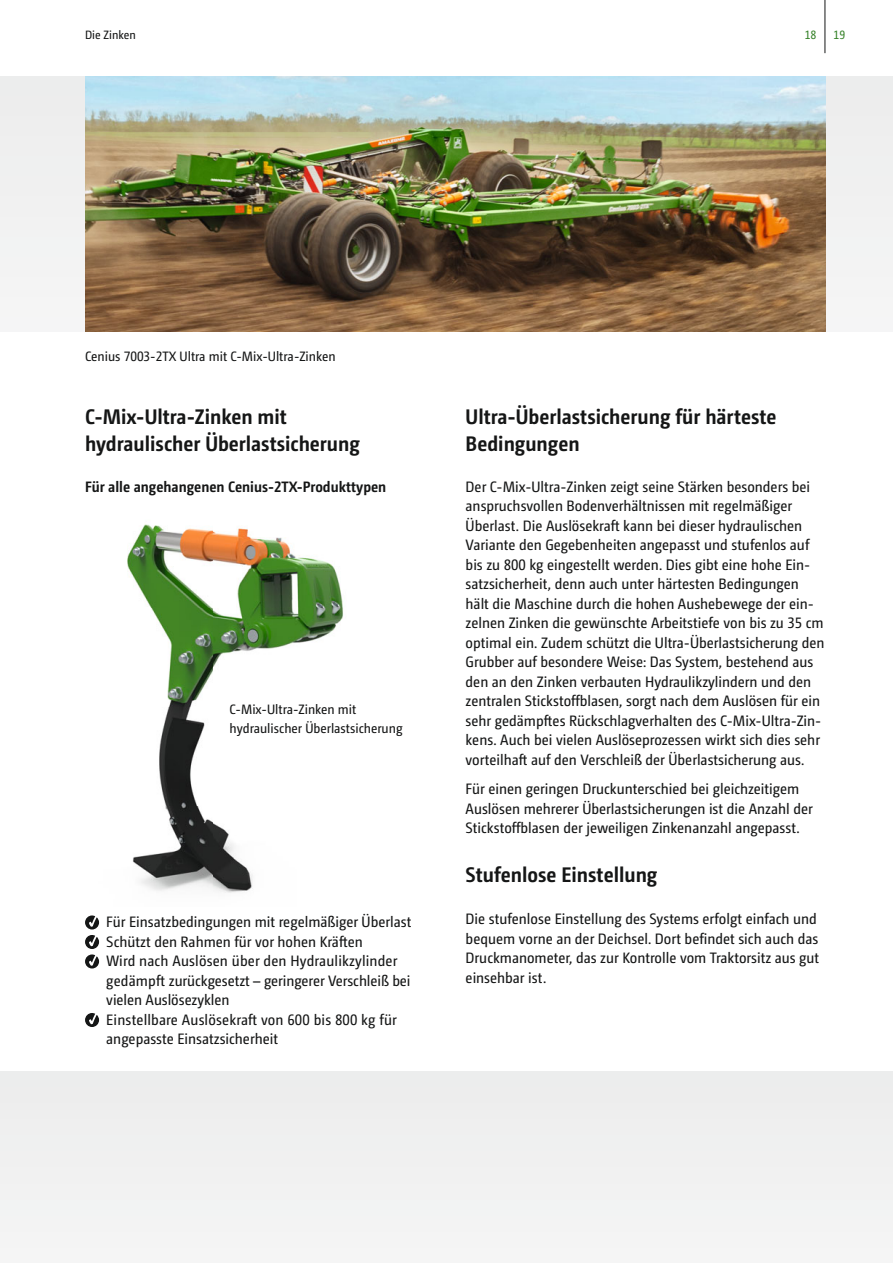
<style>
.page{position:relative;width:893px;height:1263px;background:#fff}
.page>*{position:absolute;margin:0;border:0;box-sizing:border-box;transform-origin:0 0}
.t1{font:700 21px/27px "Camingo Dos Pro S Cd";color:#151616}
.t2{font:15px/19.5px "Camingo Dos Pro S Cd";color:#151616}
.t3{font:700 15px "Camingo Dos Pro S Cd";color:#151616}
.t4{font:13.5px/19.5px "Camingo Dos Pro S Cd";color:#151616}
.t5{font:12px "Camingo Dos Pro S Cd";color:#151616}
.t6{font:12px "Camingo Dos Pro S Cd";color:#38832b}
</style>
<div class="page">
<div style="left:0;top:77px;width:893px;height:255px;background:#f1f1f1"></div>
<div style="left:0;top:1071px;width:893px;height:192px;background:#f0f0f0"></div>
<img style="left:127px;top:524px;width:216px;height:369px">
<img style="left:85px;top:77px;width:740px;height:255px">
<hr style="left:825px;top:0;width:1px;height:53px;background:#151616">
<svg style="left:85px;top:915px;width:14px;height:14px"></svg>
<svg style="left:85px;top:935px;width:14px;height:33px"></svg>
<svg style="left:85px;top:1013px;width:14px;height:14px"></svg>
<p class="t5" style="left:85px;top:30px;width:52px">Die Zinken</p>
<p class="t6" style="left:805px;top:30px;width:13px">18</p>
<p class="t6" style="left:833px;top:30px;width:13px">19</p>
<p class="t4" style="left:85px;top:347px;width:252px">Cenius 7003-2TX Ultra mit C-Mix-Ultra-Zinken</p>
<h1 class="t1" style="left:85px;top:405px;width:276px">C-Mix-Ultra-Zinken mit hydraulischer Überlastsicherung</h1>
<p class="t3" style="left:85px;top:481px;width:303px">Für alle angehangenen Cenius-2TX-Produkttypen</p>
<p class="t4" style="left:230px;top:700px;width:175px">C-Mix-Ultra-Zinken mit hydraulischer Überlastsicherung</p>
<p class="t2" style="left:106px;top:913px;width:307px">Für Einsatzbedingungen mit regelmäßiger Überlast Schützt den Rahmen für vor hohen Kräften<br>Wird nach Auslösen über den Hydraulikzylinder gedämpft zurückgesetzt – geringerer Verschleiß bei vielen Auslösezyklen<br>Einstellbare Auslösekraft von 600 bis 800 kg für angepasste Einsatzsicherheit</p>
<h1 class="t1" style="left:466px;top:405px;width:312px">Ultra-Überlastsicherung für härteste<br>Bedingungen</h1>
<p class="t2" style="left:466px;top:478px;width:360px">Der C-Mix-Ultra-Zinken zeigt seine Stärken besonders bei anspruchsvollen Bodenverhältnissen mit regelmäßiger Überlast. Die Auslösekraft kann bei dieser hydraulischen Variante den Gegebenheiten angepasst und stufenlos auf bis zu 800 kg eingestellt werden. Dies gibt eine hohe Ein&shy;satzsicherheit, denn auch unter härtesten Bedingungen hält die Maschine durch die hohen Aushebewege der ein&shy;zelnen Zinken die gewünschte Arbeitstiefe von bis zu 35 cm optimal ein. Zudem schützt die Ultra-Überlastsicherung den Grubber auf besondere Weise: Das System, bestehend aus den an den Zinken verbauten Hydraulikzylindern und den zentralen Stickstoffblasen, sorgt nach dem Auslösen für ein sehr gedämpftes Rückschlagverhalten des C-Mix-Ultra-Zin&shy;kens. Auch bei vielen Auslöseprozessen wirkt sich dies sehr vorteilhaft auf den Verschleiß der Überlastsicherung aus.</p>
<p class="t2" style="left:466px;top:780px;width:349px">Für einen geringen Druckunterschied bei gleichzeitigem<br>Auslösen mehrerer Überlastsicherungen ist die Anzahl der<br>Stickstoffblasen der jeweiligen Zinkenanzahl angepasst.</p>
<h1 class="t1" style="left:466px;top:863px;width:193px">Stufenlose Einstellung</h1>
<p class="t2" style="left:466px;top:911px;width:355px">Die stufenlose Einstellung des Systems erfolgt einfach und bequem vorne an der Deichsel. Dort befindet sich auch das Druckmanometer, das zur Kontrolle vom Traktorsitz aus gut einsehbar ist.</p>
</div>
